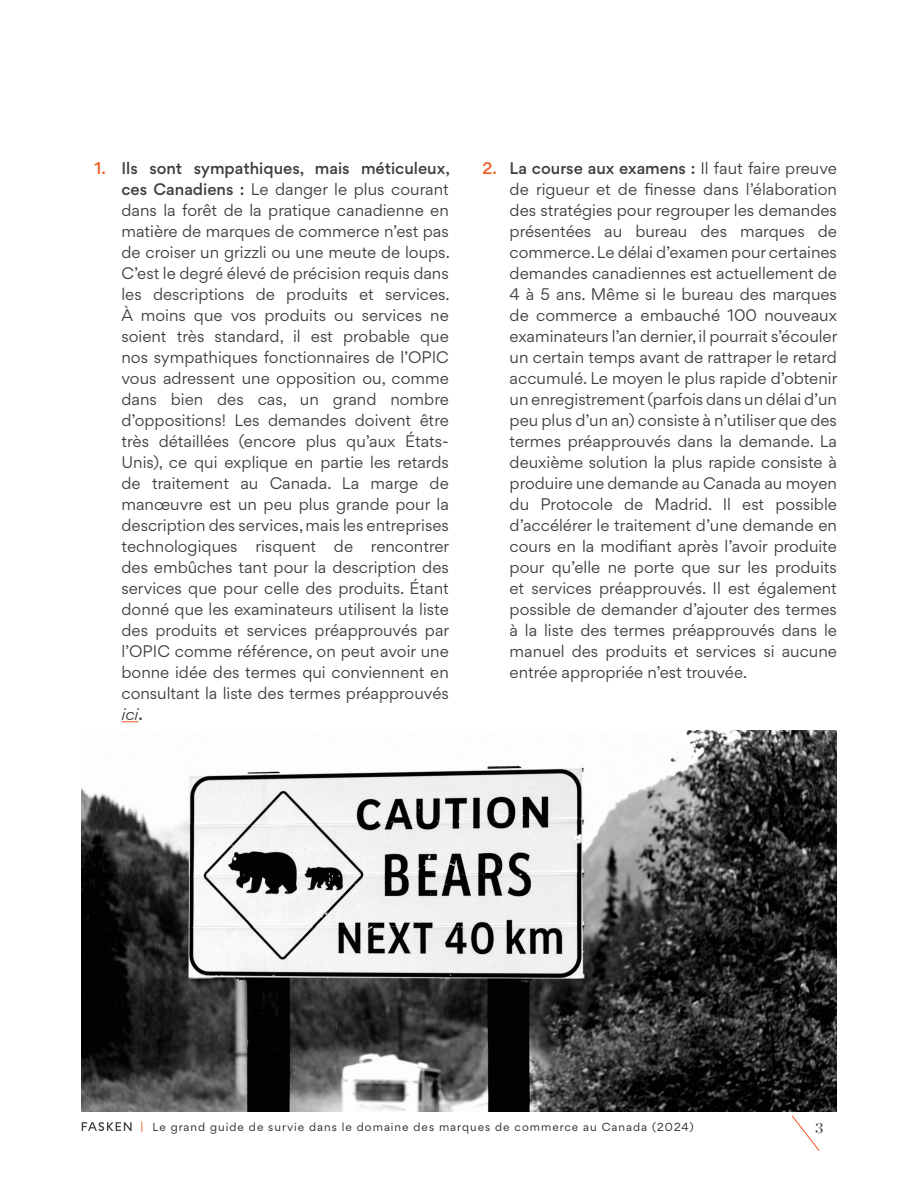
<style>
.page{position:relative;width:918px;height:1188px;background:#fff}
.page>*{position:absolute;margin:0;border:0;box-sizing:border-box;transform-origin:0 0}
.t1{font:15px/21px "Gordita";color:#3e3e3f;text-align:justify}
.t2{font:15px "Chronicle Display";color:#3e3e3f}
.t3{font:10.5px "Gordita";letter-spacing:.095em;color:#231f20}
.s1{font-weight:500;color:#f15921}
.s2{font-weight:500}
.s3{font-style:italic}
.s4{color:#f15921}
</style>
<div class="page">
<svg style="left:791px;top:1115px;width:29px;height:36px"></svg>
<svg style="left:81px;top:1122px;width:51px;height:9px"></svg>
<svg style="left:122px;top:721px;width:17px;height:1px"></svg>
<img style="left:81px;top:730px;width:756px;height:381px">
<p class="t1" style="left:122px;top:158px;width:330px;text-indent:-27px"><span class="s1">1.</span> <span class="s2">Ils sont sympathiques, mais méticuleux, ces Canadiens :</span> Le danger le plus courant dans la forêt de la pratique canadienne en matière de marques de commerce n’est pas de croiser un grizzli ou une meute de loups.<br>C’est le degré élevé de précision requis dans les descriptions de produits et services.<br>À moins que vos produits ou services ne soient très standard, il est probable que nos sympathiques fonctionnaires de l’OPIC vous adressent une opposition ou, comme dans bien des cas, un grand nombre d’oppositions! Les demandes doivent être très détaillées (encore plus qu’aux États-Unis), ce qui explique en partie les retards de traitement au Canada. La marge de manœuvre est un peu plus grande pour la description des services, mais les entreprises technologiques risquent de rencontrer des embûches tant pour la description des services que pour celle des produits. Étant donné que les examinateurs utilisent la liste des produits et services préapprouvés par l’OPIC comme référence, on peut avoir une bonne idée des termes qui conviennent en consultant la liste des termes préapprouvés <span class="s3">ici</span><span class="s2">.</span></p>
<p class="t1" style="left:510px;top:158px;width:329px;text-indent:-27px"><span class="s1">2.</span> <span class="s2">La course aux examens :</span> Il faut faire preuve de rigueur et de finesse dans l’élaboration des stratégies pour regrouper les demandes présentées au bureau des marques de commerce. Le délai d’examen pour certaines demandes canadiennes est actuellement de 4 à 5 ans. Même si le bureau des marques de commerce a embauché 100 nouveaux examinateurs l’an dernier, il pourrait s’écouler un certain temps avant de rattraper le retard accumulé. Le moyen le plus rapide d’obtenir un enregistrement (parfois dans un délai d’un peu plus d’un an) consiste à n’utiliser que des termes préapprouvés dans la demande. La deuxième solution la plus rapide consiste à produire une demande au Canada au moyen du Protocole de Madrid. Il est possible d’accélérer le traitement d’une demande en cours en la modifiant après l’avoir produite pour qu’elle ne porte que sur les produits et services préapprouvés. Il est également possible de demander d’ajouter des termes à la liste des termes préapprouvés dans le manuel des produits et services si aucune entrée appropriée n’est trouvée.</p>
<p class="t3" style="left:141px;top:1120px;width:554px"><span class="s4">|</span> Le grand guide de survie dans le domaine des marques de commerce au Canada (2024)</p>
<p class="t2" style="left:815px;top:1116px;width:10px">3</p>
</div>
